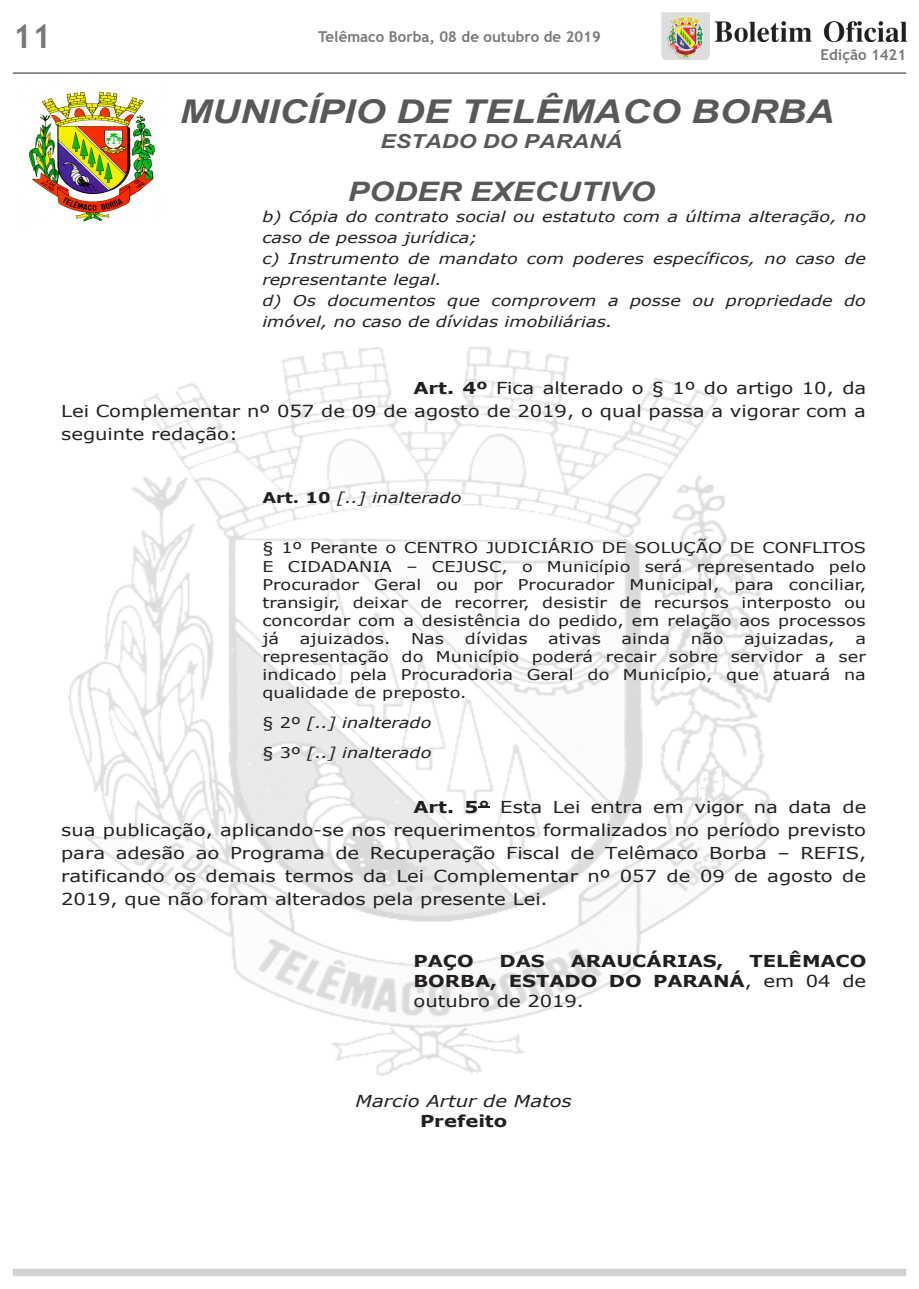
<style>
.page{position:relative;width:919px;height:1289px;background:#fff}
.page>*{position:absolute;margin:0;border:0;box-sizing:border-box;transform-origin:0 0}
.t1{font:700 33px "Trebuchet MS";color:#76787b}
.t2{font:italic 700 32.7px "Arial";color:#57585a;scale:1.19 1}
.t3{font:italic 700 26.85px "Arial";color:#57585a;scale:1.19 1}
.t4{font:italic 700 19.35px "Arial";color:#57585a;scale:1.19 1}
.t5{font:16.5px/23px "Verdana";letter-spacing:-.005em;color:#231f20;text-align:justify;scale:1.19 1}
.t6{font:700 16.5px/20px "Verdana";letter-spacing:-.005em;color:#231f20;text-align:justify;scale:1.19 1}
.t7{font:italic 16.5px/19.8px "Verdana";letter-spacing:-.005em;color:#231f20;text-align:center;scale:1.19 1}
.t8{font:700 15px "Trebuchet MS";color:#76787b}
.t9{font:14.85px/18.1px "Verdana";letter-spacing:.005em;color:#231f20;text-align:justify;scale:1.19 1}
.t10{font:italic 14.85px/20.9px "Verdana";letter-spacing:.005em;color:#231f20;scale:1.19 1}
.s1{font-weight:700}
.s2{font-weight:700;font-style:normal}
.s3{font-style:normal}
.s4{font-weight:400}
</style>
<div class="page">
<img style="left:662px;top:13px;width:47px;height:47px">
<img style="left:714px;top:21px;width:192px;height:21px">
<hr style="left:13px;top:73px;width:893px;height:1px;background:#231f20">
<img style="left:28px;top:91px;width:127px;height:131px">
<img style="left:68px;top:347px;width:711px;height:729px">
<svg style="left:478px;top:806px;width:12px;height:2px"></svg>
<div style="left:13px;top:1268px;width:893px;height:8px;background:#d1d2d4"></div>
<h1 class="t1" style="left:13px;top:16px;width:40px">11</h1>
<p class="t8" style="left:318px;top:27px;width:284px">Telêmaco Borba, 08 de outubro de 2019</p>
<p class="t8" style="left:820px;top:45px;width:87px">Edição 1421</p>
<p class="t2" style="left:180px;top:90px;width:551px">MUNICÍPIO DE TELÊMACO BORBA</p>
<p class="t4" style="left:380px;top:129px;width:205px">ESTADO DO PARANÁ</p>
<p class="t3" style="left:348px;top:174px;width:260px">PODER EXECUTIVO</p>
<p class="t10" style="left:262px;top:206px;width:509px">b) Cópia do contrato social ou estatuto com a última alteração, no caso de pessoa jurídica;<br>c) Instrumento de mandato com poderes específicos, no caso de representante legal.<br>d) Os documentos que comprovem a posse ou propriedade do imóvel, no caso de dívidas imobiliárias.</p>
<p class="t5" style="left:61px;top:377px;width:678px;text-indent:352px"><span class="s1">Art. 4º</span> Fica alterado o § 1º do artigo 10, da Lei Complementar nº 057 de 09 de agosto de 2019, o qual passa a vigorar com a seguinte redação:</p>
<p class="t10" style="left:262px;top:486px;width:169px"><span class="s2">Art. 10</span> [..] inalterado</p>
<p class="t9" style="left:262px;top:539px;width:509px">§ 1º Perante o CENTRO JUDICIÁRIO DE SOLUÇÃO DE CONFLITOS E CIDADANIA – CEJUSC, o Município será representado pelo Procurador Geral ou por Procurador Municipal, para conciliar, transigir, deixar de recorrer, desistir de recursos interposto ou concordar com a desistência do pedido, em relação aos processos já</p>
<p class="t9" style="left:300px;top:629px;width:78px">ajuizados.</p>
<p class="t9" style="left:411px;top:629px;width:29px">Nas</p>
<p class="t9" style="left:465px;top:629px;width:54px">dívidas</p>
<p class="t9" style="left:548px;top:629px;width:46px">ativas</p>
<p class="t9" style="left:621px;top:629px;width:42px">ainda</p>
<p class="t9" style="left:691px;top:629px;width:29px">não</p>
<p class="t9" style="left:744px;top:629px;width:78px">ajuizadas,</p>
<p class="t9" style="left:262px;top:629px;width:508px;text-indent:593px">a representação do Município poderá recair sobre servidor a ser indicado pela Procuradoria Geral do Município, que atuará na qualidade de preposto.</p>
<p class="t10" style="left:262px;top:707px;width:144px;line-height:30px"><span class="s3">§ 2º</span> [..] inalterado <span class="s3">§ 3º</span> [..] inalterado</p>
<p class="t5" style="left:61px;top:795px;width:678px;text-indent:352px"><span class="s1">Art. 5°</span> Esta Lei entra em vigor na data de sua publicação, aplicando-se nos requerimentos formalizados no período previsto para adesão ao Programa de Recuperação Fiscal de Telêmaco Borba – REFIS, ratificando os demais termos da Lei Complementar nº 057 de 09 de agosto de 2019, que não foram alterados pela presente Lei.</p>
<p class="t6" style="left:413px;top:951px;width:382px;text-indent:336px">TELÊMACO BORBA, ESTADO DO PARANÁ<span class="s4">, em 04 de outubro de 2019.</span></p>
<p class="t6" style="left:413px;top:951px;width:52px">PAÇO</p>
<p class="t6" style="left:499px;top:951px;width:39px">DAS</p>
<p class="t6" style="left:570px;top:951px;width:130px">ARAUCÁRIAS,</p>
<p class="t7" style="left:355px;top:1090px;width:183px">Marcio Artur de Matos<br><span class="s2">Prefeito</span></p>
</div>
